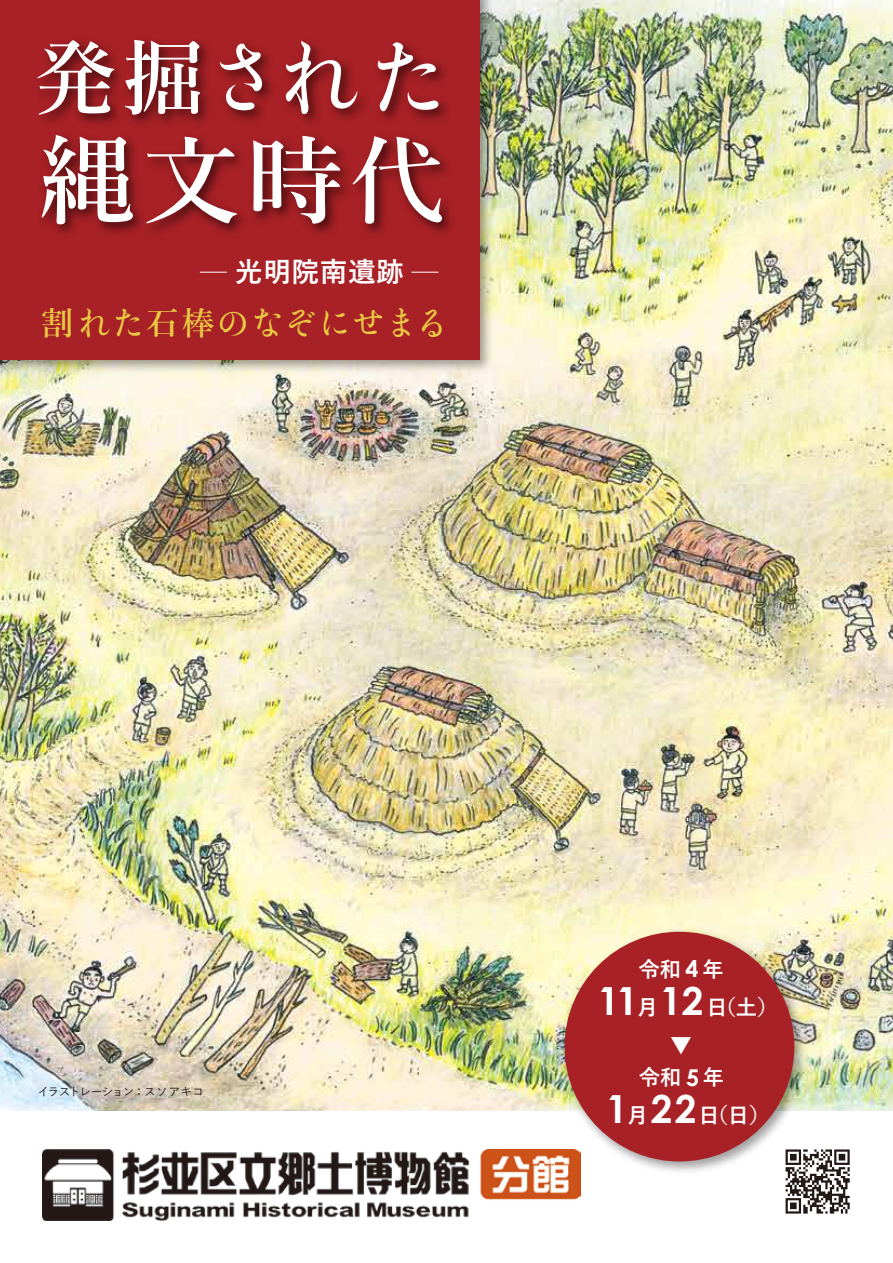
<style>
.page{position:relative;width:893px;height:1263px;background:#fff}
.page>*{position:absolute;margin:0;border:0;box-sizing:border-box;transform-origin:0 0}
.t1{font:700 38.7px "Century Gothic";color:#fff}
.t2{font:600 32.55px "Yu Min 36 p Kn";letter-spacing:.04em;color:#e9c843}
.t3{font:700 27.6px "Yu Go";letter-spacing:.02em;color:#fff}
.t4{font:700 23.1px "Century Gothic";color:#fff}
.t5{font:700 21.3px "Yu Go";color:#fff}
.t6{font:21.3px "Koz Go Pr 6 N";color:#fff}
.t7{font:500 11.7px "Yu Go";letter-spacing:-.04em;color:#221815}
.s1{font-family:"Century Gothic";font-size:38.7px}
</style>
<div class="page">
<img style="left:0;top:0;width:893px;height:1110px">
<img style="left:42px;top:1150px;width:538px;height:70px">
<img style="left:0;top:0;width:498px;height:378px">
<div style="left:0;top:0;width:480px;height:360px;background:#a72126"></div>
<svg style="left:200px;top:272px;width:27px;height:1px"></svg>
<svg style="left:411px;top:272px;width:27px;height:1px"></svg>
<img style="left:556px;top:923px;width:256px;height:255px">
<div style="left:565px;top:932px;width:229px;height:229px;background:#a72126;border-radius:50%"></div>
<div style="left:777px;top:1140px;width:81px;height:82px;background:#fff"></div>
<svg style="left:786px;top:1149px;width:64px;height:64px"></svg>
<img style="left:41px;top:42px;width:410px;height:192px">
<svg style="left:37px;top:40px;width:77px;height:75px"></svg>
<svg style="left:125px;top:40px;width:75px;height:75px;background:#b87b7e"></svg>
<svg style="left:220px;top:44px;width:42px;height:66px"></svg>
<svg style="left:286px;top:40px;width:71px;height:74px"></svg>
<svg style="left:378px;top:42px;width:60px;height:69px"></svg>
<svg style="left:42px;top:135px;width:91px;height:89px;background:#b97f81"></svg>
<svg style="left:146px;top:137px;width:91px;height:86px"></svg>
<svg style="left:253px;top:136px;width:87px;height:88px"></svg>
<svg style="left:352px;top:136px;width:90px;height:88px"></svg>
<p class="t3" style="left:235px;top:256px;width:170px">光明院南遺跡</p>
<h2 class="t2" style="left:41px;top:305px;width:409px">割れた石棒のなぞにせまる</h2>
<p class="t7" style="left:38px;top:1081px;width:168px">イラストレーション：スソアキコ</p>
<p class="t5" style="left:639px;top:957px;width:87px">令和　年</p>
<p class="t4" style="left:685px;top:954px;width:14px">4</p>
<p class="t5" style="left:598px;top:995px;width:182px"><span class="s1">11</span>月<span class="s1">1</span>　 <span class="s1">2</span> 日（土）</p>
<h1 class="t1" style="left:606px;top:1084px;width:23px">1</h1>
<p class="t6" style="left:671px;top:1033px;width:23px">▼</p>
<p class="t5" style="left:639px;top:1065px;width:87px">令和　年</p>
<p class="t4" style="left:686px;top:1063px;width:14px">5</p>
<p class="t5" style="left:627px;top:1103px;width:145px">月　 <span class="s1">22</span>日（日）</p>
</div>
